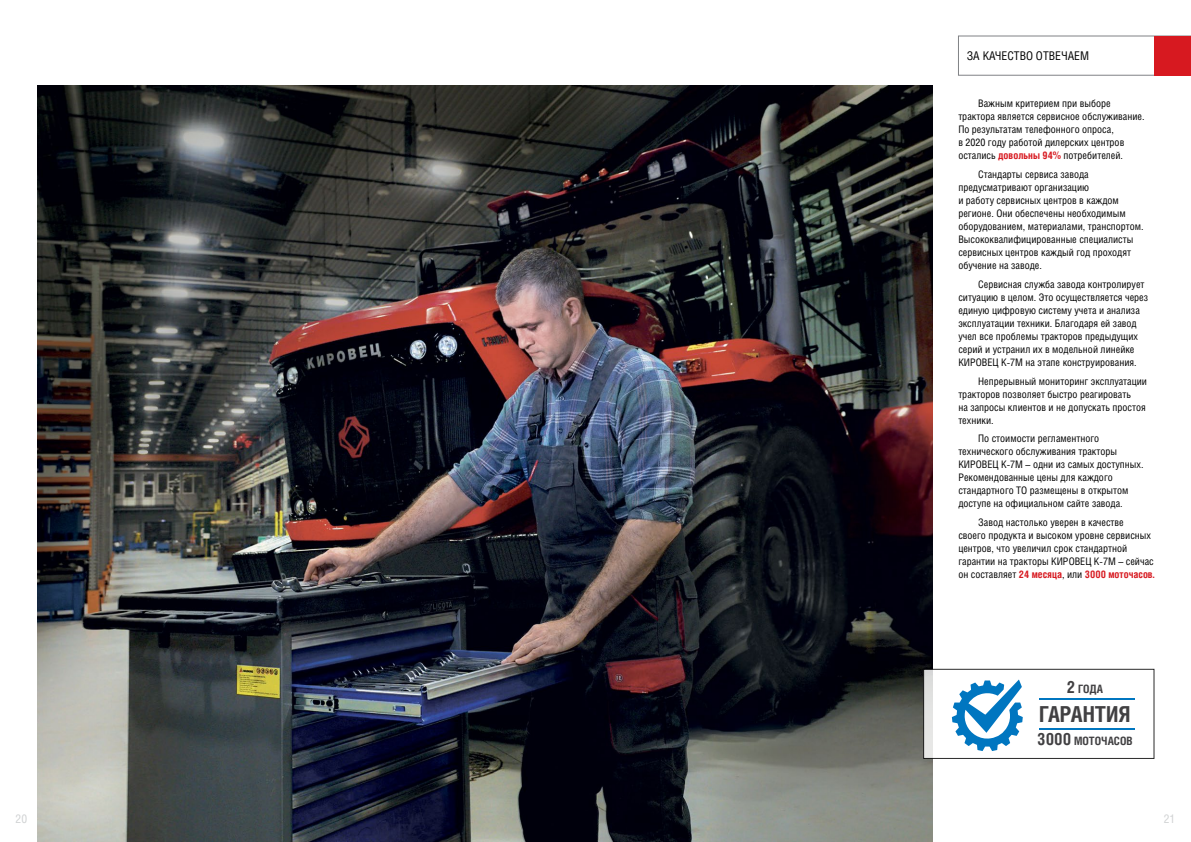
<style>
.page{position:relative;width:1191px;height:842px;background:#fff}
.page>*{position:absolute;margin:0;border:0;box-sizing:border-box;transform-origin:0 0}
.t1{font:700 22px "Helios Cond";color:#414042}
.t2{font:12px "Helios Cond";color:#000}
.t3{font:12px "Helios Cond";color:#d1d3d4}
.t4{font:700 11.5px "Helios Cond";color:#414042}
.t5{font:10.4px/13px "Helios Cond";color:#000}
.s1{font-weight:700;color:#d71920}
.s2{font-size:16.8px}
</style>
<div class="page">
<img style="left:37px;top:86px;width:895px;height:756px">
<div style="left:923px;top:669px;width:231px;height:89px;background:#fff"></div>
<div style="left:923px;top:669px;width:231px;height:90px;border:1px solid #000"></div>
<svg style="left:958px;top:36px;width:197px;height:39px"></svg>
<div style="left:1155px;top:36px;width:36px;height:39px;background:#d71920"></div>
<svg style="left:952px;top:679px;width:70px;height:72px"></svg>
<hr style="left:1039px;top:728px;width:95px;height:1px;background:#0076c0">
<hr style="left:1039px;top:699px;width:95px;height:1px;background:#0076c0">
<p class="t2" style="left:966px;top:48px;width:124px">ЗА КАЧЕСТВО ОТВЕЧАЕМ</p>
<p class="t5" style="left:958px;top:97px;width:188px;text-indent:20px">Важным критерием при выборе трактора является сервисное обслуживание.<br>По результатам телефонного опроса,<br>в 2020 году работой дилерских центров остались <span class="s1">довольны 94%</span> потребителей.</p>
<p class="t5" style="left:958px;top:168px;width:187px;text-indent:20px">Стандарты сервиса завода предусматривают организацию<br>и работу сервисных центров в каждом регионе. Они обеспечены необходимым оборудованием, материалами, транспортом.<br>Высококвалифицированные специалисты сервисных центров каждый год проходят обучение на заводе.</p>
<p class="t5" style="left:958px;top:277px;width:191px;text-indent:20px">Сервисная служба завода контролирует ситуацию в целом. Это осуществляется через единую цифровую систему учета и анализа эксплуатации техники. Благодаря ей завод учел все проблемы тракторов предыдущих серий и устранил их в модельной линейке КИРОВЕЦ К-7М на этапе конструирования.</p>
<p class="t5" style="left:958px;top:374px;width:190px;text-indent:20px">Непрерывный мониторинг эксплуатации тракторов позволяет быстро реагировать<br>на запросы клиентов и не допускать простоя техники.</p>
<p class="t5" style="left:958px;top:432px;width:187px;text-indent:20px">По стоимости регламентного технического обслуживания тракторы КИРОВЕЦ К-7М – одни из самых доступных.<br>Рекомендованные цены для каждого стандартного ТО размещены в открытом доступе на официальном сайте завода.</p>
<p class="t5" style="left:958px;top:515px;width:198px;text-indent:20px">Завод настолько уверен в качестве<br>своего продукта и высоком уровне сервисных центров, что увеличил срок стандартной гарантии на тракторы КИРОВЕЦ К-7М – сейчас он составляет <span class="s1">24 месяца</span>, или <span class="s1">3000 моточасов.</span></p>
<p class="t4" style="left:1066px;top:682px;width:38px"><span class="s2">2</span> ГОДА</p>
<h1 class="t1" style="left:1039px;top:701px;width:93px">ГАРАНТИЯ</h1>
<p class="t4" style="left:1037px;top:734px;width:97px"><span class="s2">3000</span> МОТОЧАСОВ</p>
<p class="t3" style="left:16px;top:812px;width:13px">20</p>
<p class="t3" style="left:1163px;top:812px;width:13px">21</p>
</div>
